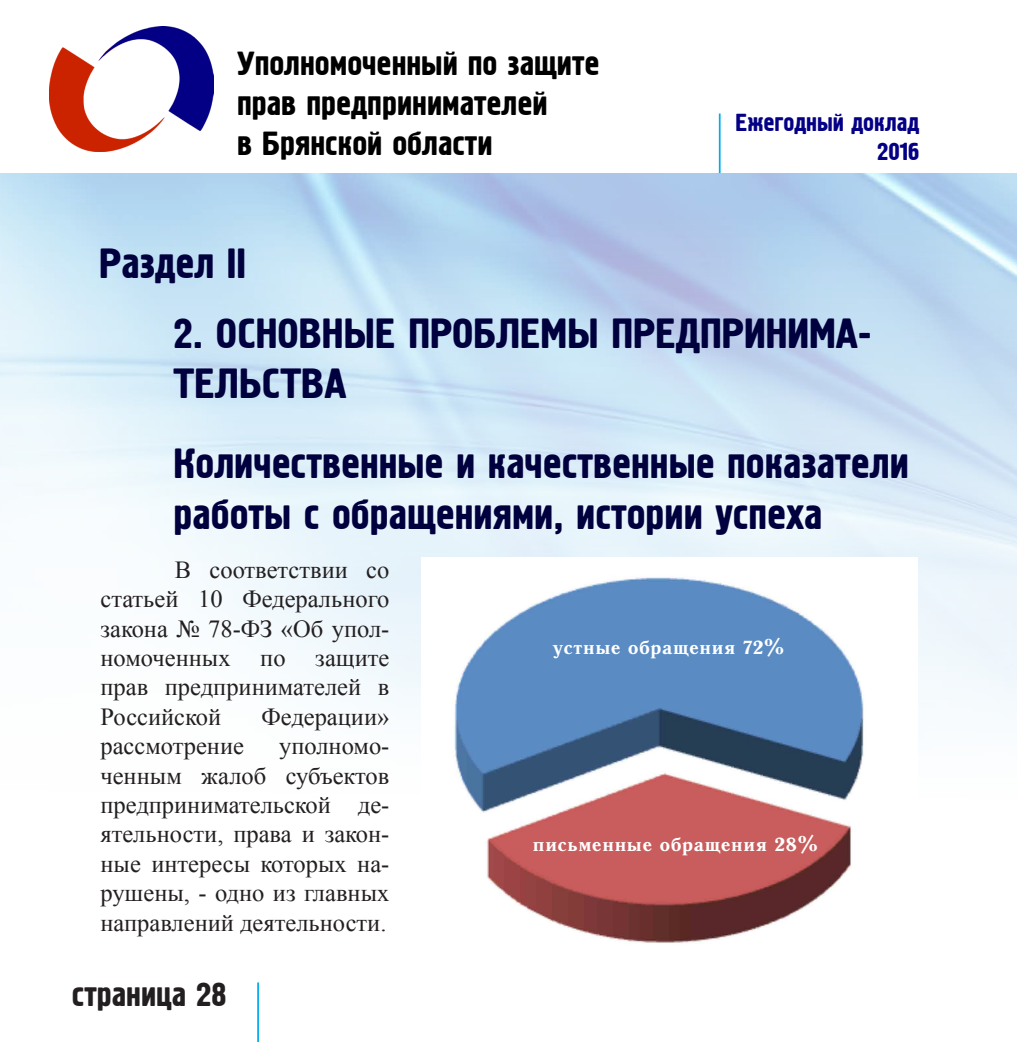
<style>
.page{position:relative;width:1017px;height:1042px;background:#fff}
.page>*{position:absolute;margin:0;border:0;box-sizing:border-box;transform-origin:0 0}
.подпункт{font:42px/50.4px "Hermes";color:#00003e}
.раздел{font:42px "Hermes";color:#00003e}
.t1{font:33.25px/39.9px "Hermes";color:#000}
.t2{font:33.25px "Hermes";color:#231f20}
.t3{font:24.5px/29.4px "Times New Roman";color:#231f20;text-align:justify}
.t4{font:24.5px/29.4px "Hermes";color:#040085;text-align:right}
.подпись{font:700 19.25px "Antiqua";color:#fff}
</style>
<div class="page">
<hr style="left:719px;top:113px;width:2px;height:60px;background:#00aeef">
<hr style="left:257px;top:982px;width:2px;height:60px;background:#00aeef">
<img style="left:49px;top:26px;width:164px;height:125px">
<img style="left:451px;top:576px;width:415px;height:368px">
<h2 class="t1" style="left:237px;top:44px;width:364px">Уполномоченный по защите прав предпринимателей<br>в Брянской области</h2>
<p class="t4" style="left:735px;top:108px;width:185px">Ежегодный доклад<br>2016</p>
<p class="раздел" style="left:99px;top:240px;width:148px">Раздел II</p>
<p class="подпункт" style="left:174px;top:310px;width:700px">2. ОСНОВНЫЕ ПРОБЛЕМЫ ПРЕДПРИНИМА-<br>ТЕЛЬСТВА</p>
<p class="подпункт" style="left:174px;top:440px;width:737px">Количественные и качественные показатели работы с обращениями, истории успеха</p>
<p class="t3" style="left:100px;top:554px;width:290px;text-indent:74px">В соответствии со статьей 10 Федерального закона № 78-ФЗ «Об упол&shy;номоченных по защите прав предпринимателей в Российской</p>
<p class="подпись" style="left:552px;top:637px;width:234px">устные обращения 72%</p>
<p class="t3" style="left:261px;top:701px;width:129px">Федерации»</p>
<p class="t3" style="left:100px;top:731px;width:145px">рассмотрение</p>
<p class="t3" style="left:100px;top:731px;width:290px;text-indent:179px">уполномо&shy;ченным жалоб субъектов предпринимательской де&shy;ятельности, права и закон&shy;ные интересы которых на&shy;рушены, - одно из главных направлений деятельности.</p>
<h2 class="t2" style="left:72px;top:976px;width:156px">страница 28</h2>
<p class="подпись" style="left:533px;top:834px;width:287px">письменные обращения 28%</p>
</div>
